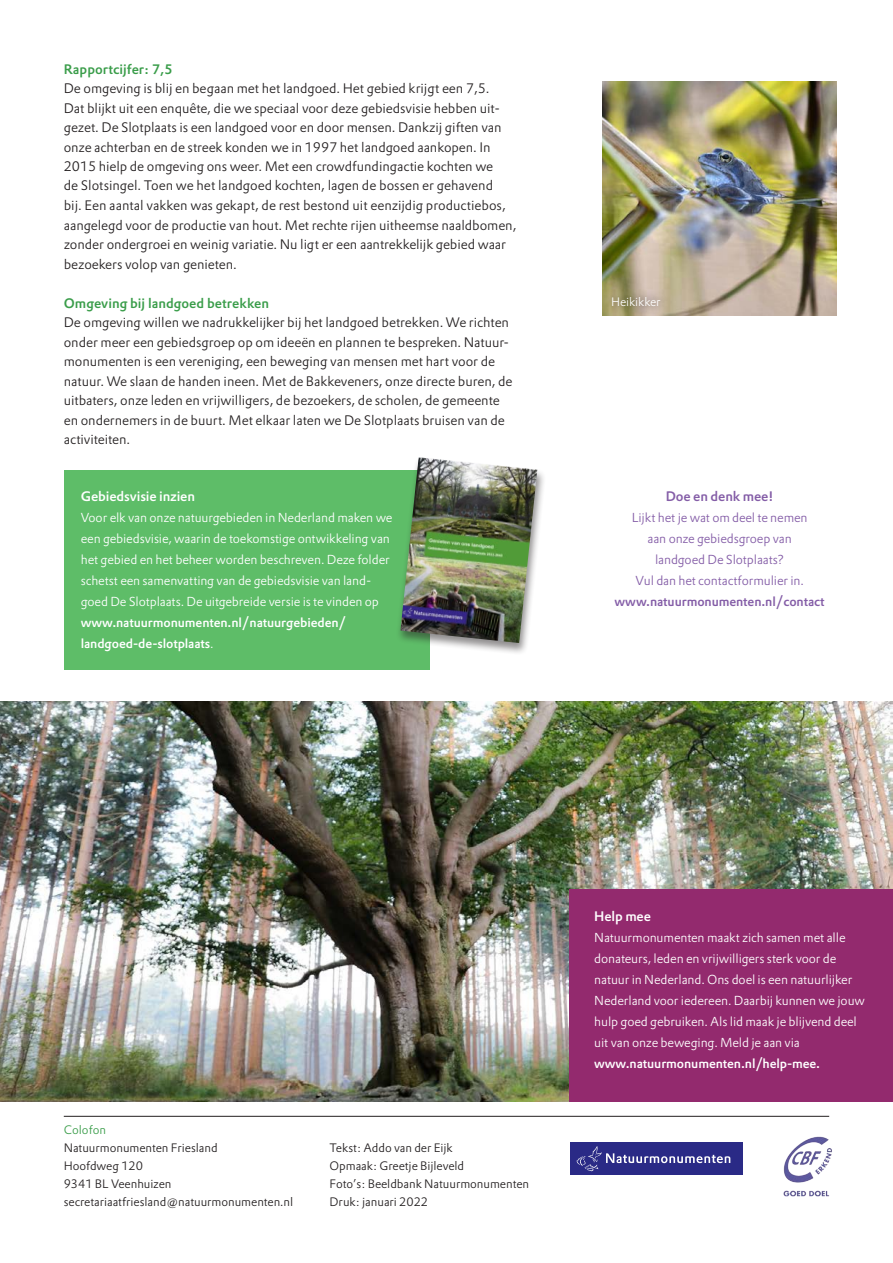
<style>
.page{position:relative;width:893px;height:1263px;background:#fff}
.page>*{position:absolute;margin:0;border:0;box-sizing:border-box;transform-origin:0 0}
.t1{font:300 13.5px/19.5px "DTL Prokyon TOT";letter-spacing:-.005em;color:#231f20}
.t2{font:500 13.5px "DTL Prokyon TOT";color:#3a9d4a}
.t3{font:500 13.5px "DTL Prokyon TOT";letter-spacing:-.01em;color:#fff}
.t4{font:500 13.5px "DTL Prokyon TOT";letter-spacing:-.01em;color:#845da7}
.t5{font:300 12.75px/21px "DTL Prokyon TOT";letter-spacing:-.01em;color:#fff}
.t6{font:300 12.75px "DTL Prokyon TOT";letter-spacing:-.01em;color:#845da7}
.t7{font:500 12.75px/21px "DTL Prokyon TOT";letter-spacing:-.01em;color:#fff}
.t8{font:500 12.75px "DTL Prokyon TOT";letter-spacing:-.01em;color:#845da7}
.t9{font:300 12px "DTL Prokyon TOT";letter-spacing:-.005em;color:#231f20}
.t10{font:300 12px "DTL Prokyon TOT";letter-spacing:-.01em;color:#fff}
.t11{font:300 12px "DTL Prokyon TOT";color:#3a9d4a}
.s1{font-weight:300}
</style>
<div class="page">
<img style="left:0;top:702px;width:893px;height:399px">
<div style="left:64px;top:470px;width:365px;height:200px;background:#5ebd68"></div>
<div style="left:396px;top:457px;width:150px;height:199px;background:#231f20;opacity:.5"></div>
<img style="left:400px;top:457px;width:137px;height:186px">
<div style="left:570px;top:889px;width:323px;height:212px;background:#932a6e"></div>
<div style="left:570px;top:1142px;width:172px;height:33px;background:#2a2a86"></div>
<svg style="left:576px;top:1146px;width:154px;height:25px"></svg>
<hr style="left:64px;top:1116px;width:765px;height:1px;background:#231f20">
<img style="left:783px;top:1136px;width:49px;height:61px">
<img style="left:603px;top:82px;width:234px;height:234px">
<div style="left:603px;top:288px;width:66px;height:27px;background:#231f20;opacity:.75"></div>
<p class="t2" style="left:64px;top:60px;width:110px">Rapportcijfer: 7,5</p>
<p class="t1" style="left:64px;top:78px;width:454px">De omgeving is blij en begaan met het landgoed. Het gebied krijgt een 7,5.<br>Dat blijkt uit een enquête, die we speciaal voor deze gebiedsvisie hebben uit&shy;gezet. De Slotplaats is een landgoed voor en door mensen. Dankzij giften van onze achterban en de streek konden we in 1997 het landgoed aankopen. In 2015 hielp de omgeving ons weer. Met een crowdfundingactie kochten we<br>de Slotsingel. Toen we het landgoed kochten, lagen de bossen er gehavend<br>bij. Een aantal vakken was gekapt, de rest bestond uit eenzijdig productiebos, aangelegd voor de productie van hout. Met rechte rijen uitheemse naaldbomen, zonder ondergroei en weinig variatie. Nu ligt er een aantrekkelijk gebied waar bezoekers volop van genieten.</p>
<p class="t2" style="left:64px;top:294px;width:207px">Omgeving bij landgoed betrekken</p>
<p class="t1" style="left:64px;top:312px;width:450px">De omgeving willen we nadrukkelijker bij het landgoed betrekken. We richten onder meer een gebiedsgroep op om ideeën en plannen te bespreken. Natuur&shy;monumenten is een vereniging, een beweging van mensen met hart voor de natuur. We slaan de handen ineen. Met de Bakkeveners, onze directe buren, de uitbaters, onze leden en vrijwilligers, de bezoekers, de scholen, de gemeente en ondernemers in de buurt. Met elkaar laten we De Slotplaats bruisen van de activiteiten.</p>
<p class="t3" style="left:81px;top:488px;width:116px">Gebiedsvisie inzien</p>
<p class="t5" style="left:81px;top:507px;width:313px">Voor elk van onze natuurgebieden in Nederland maken we een gebiedsvisie, waarin de toekomstige ontwikkeling van het gebied en het beheer worden beschreven. Deze folder schetst een samenvatting van de gebiedsvisie van land-</p>
<p class="t5" style="left:81px;top:591px;width:300px">goed De Slotplaats. De uitgebreide versie is te vinden op</p>
<p class="t7" style="left:81px;top:612px;width:267px">www.natuurmonumenten.nl/natuurgebieden/ landgoed-de-slotplaats<span class="s1">.</span></p>
<p class="t10" style="left:611px;top:294px;width:51px">Heikikker</p>
<p class="t4" style="left:666px;top:488px;width:109px">Doe en denk mee!</p>
<p class="t6" style="left:632px;top:510px;width:177px">Lijkt het je wat om deel te nemen</p>
<p class="t6" style="left:647px;top:531px;width:146px">aan onze gebiedsgroep van</p>
<p class="t6" style="left:655px;top:552px;width:131px">landgoed De Slotplaats?</p>
<p class="t6" style="left:635px;top:573px;width:170px">Vul dan het contactformulier in.</p>
<p class="t8" style="left:615px;top:593px;width:212px">www.natuurmonumenten.nl/contact</p>
<p class="t11" style="left:64px;top:1122px;width:44px">Colofon</p>
<p class="t9" style="left:64px;top:1140px;width:155px">Natuurmonumenten Friesland</p>
<p class="t9" style="left:64px;top:1158px;width:81px">Hoofdweg 120</p>
<p class="t9" style="left:64px;top:1176px;width:109px">9341 BL Veenhuizen</p>
<p class="t9" style="left:64px;top:1194px;width:231px">secretariaatfriesland@natuurmonumenten.nl</p>
<p class="t9" style="left:330px;top:1140px;width:125px">Tekst: Addo van der Eijk</p>
<p class="t9" style="left:330px;top:1158px;width:136px">Opmaak: Greetje Bijleveld</p>
<p class="t9" style="left:330px;top:1176px;width:201px">Foto’s: Beeldbank Natuurmonumenten</p>
<p class="t9" style="left:330px;top:1194px;width:100px">Druk: januari 2022</p>
<p class="t3" style="left:594px;top:908px;width:58px">Help mee</p>
<p class="t5" style="left:594px;top:927px;width:272px">Natuurmonumenten maakt zich samen met alle donateurs, leden en vrijwilligers sterk voor de natuur in Nederland. Ons doel is een natuurlijker Nederland voor iedereen. Daarbij kunnen we jouw hulp goed gebruiken. Als lid maak je blijvend deel uit van onze beweging. Meld je aan via</p>
<p class="t7" style="left:594px;top:1053px;width:227px">www.natuurmonumenten.nl/help-mee.</p>
</div>
